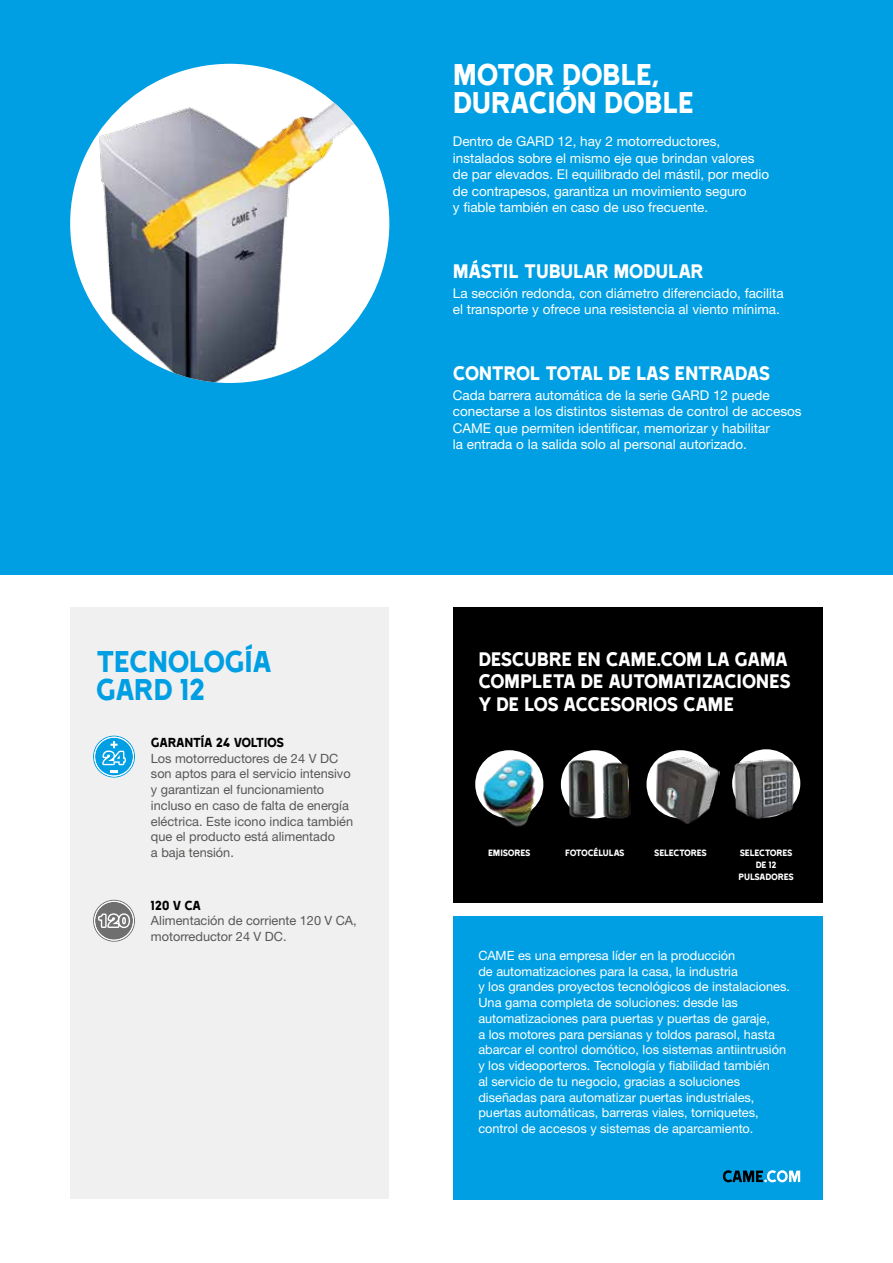
<style>
.page{position:relative;width:893px;height:1263px;background:#fff}
.page>*{position:absolute;margin:0;border:0;box-sizing:border-box;transform-origin:0 0}
.t1{font:34.5px/28.5px "Came Type";letter-spacing:-.03em;color:#fff}
.t2{font:34.5px/28.5px "Came Type";letter-spacing:-.025em;color:#009fe3}
.t3{font:22.5px/22.5px "Came Type";letter-spacing:-.025em;color:#fff}
.t4{font:15px "Came Type";letter-spacing:-.025em;color:#000}
.t5{font:13.5px/16.5px "Helvetica Neue LTW1 G";color:#fff}
.t6{font:12.75px/15.8px "Helvetica Neue LTW1 G";color:#fff}
.t7{font:12.75px/15.8px "Helvetica Neue LTW1 G";color:#575756}
.t8{font:10.5px/12px "Came Type";letter-spacing:-.025em;color:#fff;text-align:center}
</style>
<div class="page">
<div style="left:0;top:0;width:893px;height:574px;background:#009fe3"></div>
<div style="left:70px;top:64px;width:319px;height:319px;background:#fff;border-radius:50%"></div>
<img style="left:96px;top:89px;width:293px;height:294px">
<div style="left:453px;top:916px;width:370px;height:283px;background:#009fe3"></div>
<svg style="left:723px;top:1170px;width:77px;height:12px"></svg>
<div style="left:453px;top:608px;width:370px;height:295px;background:#000"></div>
<div style="left:561px;top:750px;width:68px;height:68px;background:#fff;border-radius:50%"></div>
<div style="left:732px;top:749px;width:68px;height:68px;background:#fff;border-radius:50%"></div>
<div style="left:475px;top:750px;width:68px;height:68px;background:#fff;border-radius:50%"></div>
<svg style="left:646px;top:750px;width:69px;height:68px"></svg>
<img style="left:482px;top:755px;width:56px;height:72px">
<img style="left:568px;top:758px;width:62px;height:61px">
<img style="left:654px;top:753px;width:65px;height:71px">
<img style="left:732px;top:756px;width:69px;height:63px">
<div style="left:70px;top:608px;width:319px;height:591px;background:#f0f0f0"></div>
<svg style="left:93px;top:736px;width:42px;height:41px"></svg>
<svg style="left:93px;top:900px;width:42px;height:42px"></svg>
<h1 class="t2" style="left:96px;top:647px;width:178px">TECNOLOGÍA<br>GARD 12</h1>
<p class="t4" style="left:151px;top:734px;width:135px">GARANTÍA 24 VOLTIOS</p>
<p class="t7" style="left:151px;top:750px;width:204px">Los motorreductores de 24 V DC son aptos para el servicio intensivo y garantizan el funcionamiento incluso en caso de falta de energía eléctrica. Este icono indica también que el producto está alimentado<br>a baja tensión.</p>
<p class="t4" style="left:151px;top:897px;width:52px">120 V CA</p>
<p class="t7" style="left:151px;top:913px;width:207px">Alimentación de corriente 120 V CA, motorreductor 24 V DC.</p>
<h1 class="t1" style="left:453px;top:59px;width:243px">MOTOR DOBLE,<br>DURACIÓN DOBLE</h1>
<p class="t5" style="left:453px;top:133px;width:318px">Dentro de GARD 12, hay 2 motorreductores, instalados sobre el mismo eje que brindan valores de par elevados. El equilibrado del mástil, por medio de contrapesos, garantiza un movimiento seguro<br>y fiable también en caso de uso frecuente.</p>
<h2 class="t3" style="left:453px;top:260px;width:252px">MÁSTIL TUBULAR MODULAR</h2>
<p class="t5" style="left:453px;top:284px;width:332px">La sección redonda, con diámetro diferenciado, facilita el transporte y ofrece una resistencia al viento mínima.</p>
<h2 class="t3" style="left:453px;top:362px;width:319px">CONTROL TOTAL DE LAS ENTRADAS</h2>
<p class="t5" style="left:453px;top:386px;width:350px">Cada barrera automática de la serie GARD 12 puede conectarse a los distintos sistemas de control de accesos CAME que permiten identificar, memorizar y habilitar<br>la entrada o la salida solo al personal autorizado.</p>
<h2 class="t3" style="left:478px;top:647px;width:314px">DESCUBRE EN CAME.COM LA GAMA<br>COMPLETA DE AUTOMATIZACIONES<br>Y DE LOS ACCESORIOS CAME</h2>
<p class="t8" style="left:565px;top:846px;width:61px">FOTOCÉLULAS</p>
<p class="t8" style="left:654px;top:846px;width:54px">SELECTORES</p>
<p class="t8" style="left:488px;top:846px;width:44px">EMISORES</p>
<p class="t8" style="left:739px;top:846px;width:57px">SELECTORES<br>DE 12<br>PULSADORES</p>
<p class="t6" style="left:478px;top:947px;width:313px">CAME es una empresa líder en la producción<br>de automatizaciones para la casa, la industria<br>y los grandes proyectos tecnológicos de instalaciones.<br>Una gama completa de soluciones: desde las automatizaciones para puertas y puertas de garaje,<br>a los motores para persianas y toldos parasol, hasta abarcar el control domótico, los sistemas antiintrusión y los videoporteros. Tecnología y fiabilidad también<br>al servicio de tu negocio, gracias a soluciones diseñadas para automatizar puertas industriales, puertas automáticas, barreras viales, torniquetes, control de accesos y sistemas de aparcamiento.</p>
</div>
